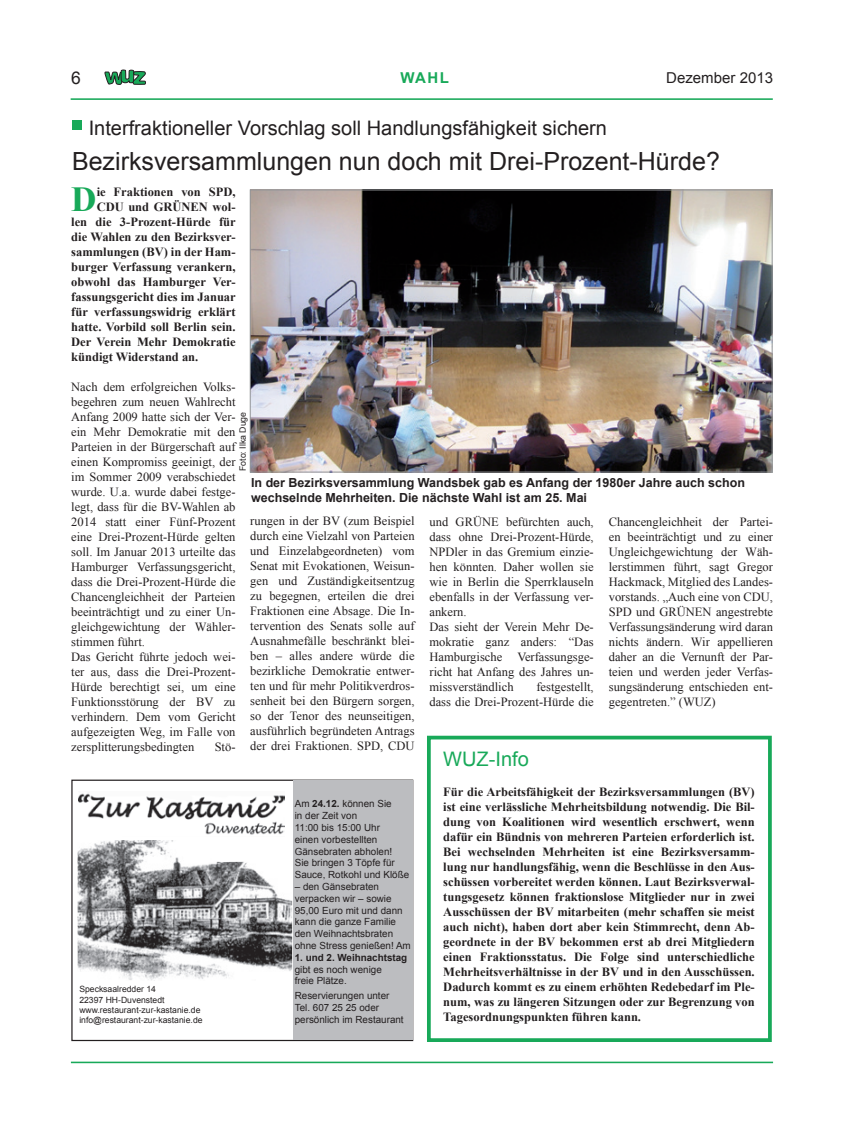
<style>
.page{position:relative;width:844px;height:1134px;background:#fff}
.page>*{position:absolute;margin:0;border:0;box-sizing:border-box;transform-origin:0 0}
.t1{font:700 35.12px "Times New Roman";color:#18a959}
.t2{font:25px "Arial";color:#231f20}
.t3{font:20px "Arial";color:#231f20}
.t4{font:20px "Arial";color:#18a959}
.t5{font:17.5px "Arial";color:#231f20}
.t6{font:15px "Arial";color:#231f20}
.t7{font:700 15px "Arial";color:#18a959}
.t8{font:12.5px/15px "Times New Roman";color:#231f20}
.t9{font:700 12.5px/15px "Times New Roman";color:#231f20;text-align:justify}
.t10{font:700 12.5px/15px "Arial";color:#231f20}
.t11{font:9.88px/11.8px "Arial";color:#231f20}
.t12{font:700 9.88px "Arial";color:#231f20}
.t13{font:8.75px "Arial";color:#231f20}
.t14{font:8.62px/10.4px "Arial";color:#231f20}
.s1{font-weight:700}
</style>
<div class="page">
<hr style="left:71px;top:1062px;width:701px;height:1px;background:#18a959">
<hr style="left:71px;top:98px;width:701px;height:2px;background:#18a959">
<svg style="left:105px;top:70px;width:41px;height:15px"></svg>
<div style="left:72px;top:120px;width:9px;height:10px;background:#18a959"></div>
<img style="left:252px;top:191px;width:518px;height:279px">
<div style="left:250px;top:189px;width:522px;height:283px;border:1px solid #939598"></div>
<div style="left:427px;top:736px;width:344px;height:306px;border:4px solid #18a959"></div>
<svg style="left:77px;top:840px;width:216px;height:141px"></svg>
<img style="left:78px;top:793px;width:207px;height:42px">
<div style="left:71px;top:780px;width:342px;height:261px;border:1px solid #231f20"></div>
<div style="left:293px;top:781px;width:119px;height:259px;background:#bcbdc0"></div>
<h3 class="t5" style="left:71px;top:66px;width:11px">6</h3>
<p class="t6" style="left:666px;top:68px;width:108px">Dezember 2013</p>
<p class="t7" style="left:400px;top:68px;width:50px">WAHL</p>
<h3 class="t3" style="left:89px;top:115px;width:519px">Interfraktioneller Vorschlag soll Handlungsfähigkeit sichern</h3>
<h2 class="t2" style="left:72px;top:145px;width:649px">Bezirksversammlungen nun doch mit Drei-Prozent-Hürde?</h2>
<h1 class="t1" style="left:71px;top:175px;width:27px">D</h1>
<p class="t9" style="left:97px;top:184px;width:140px">ie Fraktionen von SPD,</p>
<p class="t9" style="left:97px;top:199px;width:140px">CDU und GRÜNEN wol-</p>
<p class="t9" style="left:71px;top:214px;width:166px">len die 3-Prozent-Hürde für</p>
<p class="t9" style="left:71px;top:229px;width:166px">die Wahlen zu den Bezirksver-</p>
<p class="t9" style="left:71px;top:244px;width:166px">sammlungen (BV) in der Ham-</p>
<p class="t9" style="left:71px;top:259px;width:166px">burger Verfassung verankern,</p>
<p class="t9" style="left:71px;top:274px;width:166px">obwohl das Hamburger Ver-</p>
<p class="t9" style="left:71px;top:289px;width:166px">fassungsgericht dies im Januar</p>
<p class="t9" style="left:71px;top:304px;width:166px">für verfassungswidrig erklärt</p>
<p class="t9" style="left:71px;top:319px;width:166px">hatte. Vorbild soll Berlin sein.</p>
<p class="t9" style="left:71px;top:334px;width:166px">Der Verein Mehr Demokratie</p>
<p class="t9" style="left:71px;top:349px;width:129px">kündigt Widerstand an.</p>
<p class="t8" style="left:71px;top:379px;width:166px">Nach dem erfolgreichen Volks&shy;begehren zum neuen Wahlrecht<br>Anfang 2009 hatte sich der Ver&shy;ein Mehr Demokratie mit den<br>Parteien in der Bürgerschaft auf einen Kompromiss geeinigt, der im Sommer 2009 verabschiedet wurde. U.a. wurde dabei festge&shy;legt, dass für die BV-Wahlen ab<br>2014 statt einer Fünf-Prozent eine Drei-Prozent-Hürde gelten soll. Im Januar 2013 urteilte das<br>Hamburger Verfassungsgericht, dass die Drei-Prozent-Hürde die<br>Chancengleichheit der Parteien beeinträchtigt und zu einer Un&shy;gleichgewichtung der Wähler&shy;stimmen führt.<br>Das Gericht führte jedoch wei&shy;ter aus, dass die Drei-Prozent-<br>Hürde berechtigt sei, um eine<br>Funktionsstörung der BV zu verhindern. Dem vom Gericht aufgezeigten Weg, im Falle von zersplitterungsbedingten</p>
<p class="t13" style="left:237px;top:471px;width:61px;rotate:-90deg">Foto: Ilka Duge</p>
<p class="t10" style="left:251px;top:476px;width:495px">In der Bezirksversammlung Wandsbek gab es Anfang der 1980er Jahre auch schon wechselnde Mehrheiten. Die nächste Wahl ist am 25. Mai</p>
<p class="t8" style="left:429px;top:514px;width:166px">und GRÜNE befürchten auch, dass ohne Drei-Prozent-Hürde,<br>NPDler in das Gremium einzie&shy;hen könnten. Daher wollen sie wie in Berlin die Sperrklauseln ebenfalls in der Verfassung ver&shy;ankern.<br>Das sieht der Verein Mehr De&shy;mokratie ganz anders: “Das<br>Hamburgische Verfassungsge&shy;richt hat Anfang des Jahres un&shy;missverständlich</p>
<p class="t8" style="left:250px;top:513px;width:166px;text-align:justify">rungen in der BV (zum Beispiel durch eine Vielzahl von Parteien und Einzelabgeordneten) vom Senat mit Evokationen, Weisun&shy;gen und Zuständigkeitsentzug zu begegnen, erteilen die drei Fraktionen eine Absage. Die In&shy;tervention des Senats solle auf Ausnahmefälle beschränkt blei&shy;ben – alles andere würde die bezirkliche Demokratie entwer&shy;ten und für mehr Politikverdros&shy;senheit bei den Bürgern sorgen, so der Tenor des neunseitigen, ausführlich begründeten Antrags der drei Fraktionen. SPD, CDU</p>
<p class="t8" style="left:608px;top:514px;width:166px;text-align:justify">Chancengleichheit der Partei&shy;en beeinträchtigt und zu einer Ungleichgewichtung der Wäh&shy;lerstimmen führt, sagt Gregor Hackmack, Mitglied des Landes&shy;vorstands. „Auch eine von CDU, SPD und GRÜNEN angestrebte Verfassungsänderung wird daran nichts ändern. Wir appellieren daher an die Vernunft der Par&shy;teien und werden jeder Verfas&shy;sungsänderung entschieden ent&shy;gegentreten.” (WUZ)</p>
<p class="t8" style="left:429px;top:679px;width:166px;text-align:right">festgestellt,<br>dass die Drei-Prozent-Hürde die</p>
<p class="t8" style="left:215px;top:739px;width:22px">Stö-</p>
<h3 class="t4" style="left:443px;top:746px;width:87px">WUZ-Info</h3>
<p class="t9" style="left:443px;top:784px;width:313px">Für die Arbeitsfähigkeit der Bezirksversammlungen (BV) ist eine verlässliche Mehrheitsbildung notwendig. Die Bil&shy;dung von Koalitionen wird wesentlich erschwert, wenn dafür ein Bündnis von mehreren Parteien erforderlich ist.<br>Bei wechselnden Mehrheiten ist eine Bezirksversamm&shy;lung nur handlungsfähig, wenn die Beschlüsse in den Aus&shy;schüssen vorbereitet werden können. Laut Bezirksverwal&shy;tungsgesetz können fraktionslose Mitglieder nur in zwei Ausschüssen der BV mitarbeiten (mehr schaffen sie meist auch nicht), haben dort aber kein Stimmrecht, denn Ab&shy;geordnete in der BV bekommen erst ab drei Mitgliedern einen Fraktionsstatus. Die Folge sind unterschiedliche Mehrheitsverhältnisse in der BV und in den Ausschüssen.<br>Dadurch kommt es zu einem erhöhten Redebedarf im Ple&shy;num, was zu längeren Sitzungen oder zur Begrenzung von Tagesordnungspunkten führen kann.</p>
<p class="t11" style="left:295px;top:798px;width:116px">Am <span class="s1">24.12.</span> können Sie<br>in der Zeit von<br>11:00 bis 15:00 Uhr<br>einen vorbestellten<br>Gänsebraten abholen!<br>Sie bringen 3 Töpfe für<br>Sauce, Rotkohl und Klöße</p>
<p class="t11" style="left:295px;top:881px;width:117px">– den Gänsebraten verpacken wir – sowie<br>95,00 Euro mit und dann kann die ganze Familie den Weihnachtsbraten ohne Stress genießen! Am</p>
<p class="t12" style="left:295px;top:951px;width:114px">1. und 2. Weihnachtstag</p>
<p class="t11" style="left:295px;top:963px;width:88px">gibt es noch wenige freie Plätze.</p>
<p class="t11" style="left:295px;top:990px;width:110px">Reservierungen unter<br>Tel. 607 25 25 oder persönlich im Restaurant</p>
<p class="t14" style="left:79px;top:984px;width:125px">Specksaalredder 14<br>22397 HH-Duvenstedt www.restaurant-zur-kastanie.de info@restaurant-zur-kastanie.de</p>
</div>
